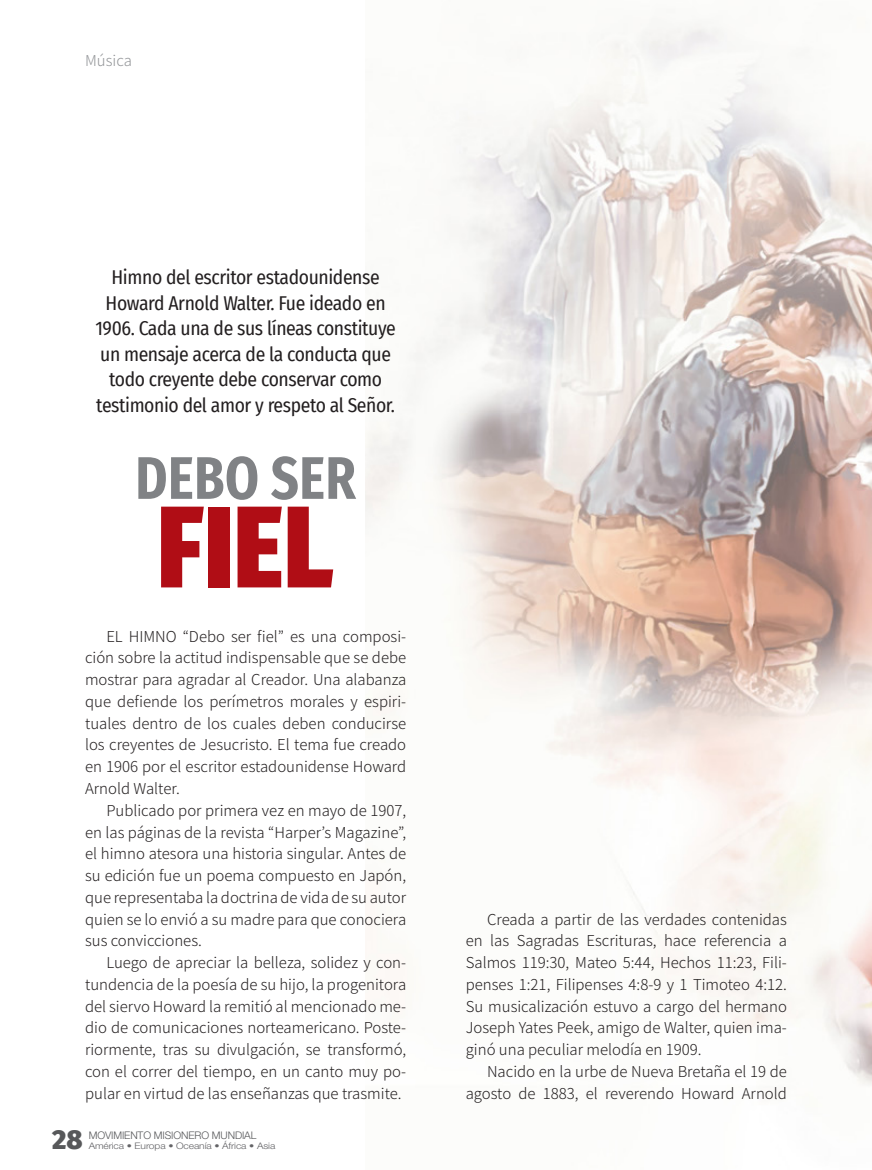
<style>
.page{position:relative;width:872px;height:1170px;background:#fff}
.page>*{position:absolute;margin:0;border:0;box-sizing:border-box;transform-origin:0 0}
.Titular_TACHA{font:900 115.95px "Fira Sans Condensed";color:#b00d15;scale:.9 1}
.TITULAR{font:700 60px "Fira Sans Condensed";letter-spacing:.01em;color:#808285;scale:.9 1}
.t1{font:900 27px "Fira Sans";color:#57585a}
.GORRO{font:19.5px/25.5px "Fira Sans Condensed";letter-spacing:-.02em;color:#231f20;text-align:center}
.TEXTO{font:300 15px/21.8px "Noto Sans JP";color:#231f20;text-align:justify}
.Cabezales{font:300 15px "Noto Sans JP";color:#939598}
.t2{font:300 10.5px "Helvetica Neue LT Std";letter-spacing:-.01em;color:#57585a}
.t3{font:300 9px "Helvetica Neue LT Std";letter-spacing:-.01em;color:#636366;scale:1.14 1}
</style>
<div class="page">
<img style="left:366px;top:23px;width:506px;height:1062px">
<p class="Cabezales" style="left:85px;top:52px;width:48px">Música</p>
<p class="GORRO" style="left:95px;top:264px;width:302px">Himno del escritor estadounidense Howard Arnold Walter. Fue ideado en 1906. Cada una de sus líneas constituye un mensaje acerca de la conducta que todo creyente debe conservar como testimonio del amor y respeto al Señor.</p>
<p class="TITULAR" style="left:135px;top:427px;width:246px">DEBO SER</p>
<p class="Titular_TACHA" style="left:157px;top:444px;width:197px">FIEL</p>
<p class="TEXTO" style="left:85px;top:625px;width:323px;text-indent:21px">EL HIMNO “Debo ser fiel” es una composi&shy;ción sobre la actitud indispensable que se debe mostrar para agradar al Creador. Una alabanza que defiende los perímetros morales y espiri&shy;tuales dentro de los cuales deben conducirse los creyentes de Jesucristo. El tema fue creado en 1906 por el escritor estadounidense Howard Arnold Walter.</p>
<p class="TEXTO" style="left:85px;top:799px;width:323px;text-indent:21px">Publicado por primera vez en mayo de 1907, en las páginas de la revista “Harper’s Magazine”, el himno atesora una historia singular. Antes de su edición fue un poema compuesto en Japón, que representaba la doctrina de vida de su autor quien se lo envió a su madre para que conociera sus convicciones.</p>
<p class="TEXTO" style="left:85px;top:951px;width:323px;text-indent:21px">Luego de apreciar la belleza, solidez y con&shy;tundencia de la poesía de su hijo, la progenitora del siervo Howard la remitió al mencionado me&shy;dio de comunicaciones norteamericano. Poste&shy;riormente, tras su divulgación, se transformó, con el correr del tiempo, en un canto muy po&shy;pular en virtud de las enseñanzas que trasmite.</p>
<h3 class="t1" style="left:52px;top:1115px;width:32px">28</h3>
<p class="t3" style="left:89px;top:1139px;width:165px">América • Europa • Oceanía • África • Asia</p>
<p class="t2" style="left:89px;top:1128px;width:169px">MOVIMIENTO MISIONERO MUNDIAL</p>
<p class="TEXTO" style="left:466px;top:908px;width:323px;text-indent:21px">Creada a partir de las verdades contenidas en las Sagradas Escrituras, hace referencia a Salmos 119:30, Mateo 5:44, Hechos 11:23, Fili&shy;penses 1:21, Filipenses 4:8-9 y 1 Timoteo 4:12.<br>Su musicalización estuvo a cargo del hermano Joseph Yates Peek, amigo de Walter, quien ima&shy;ginó una peculiar melodía en 1909.</p>
<p class="TEXTO" style="left:466px;top:1060px;width:323px;text-align:right">Nacido en la urbe de Nueva Bretaña el 19 de agosto de 1883, el reverendo Howard Arnold</p>
</div>
